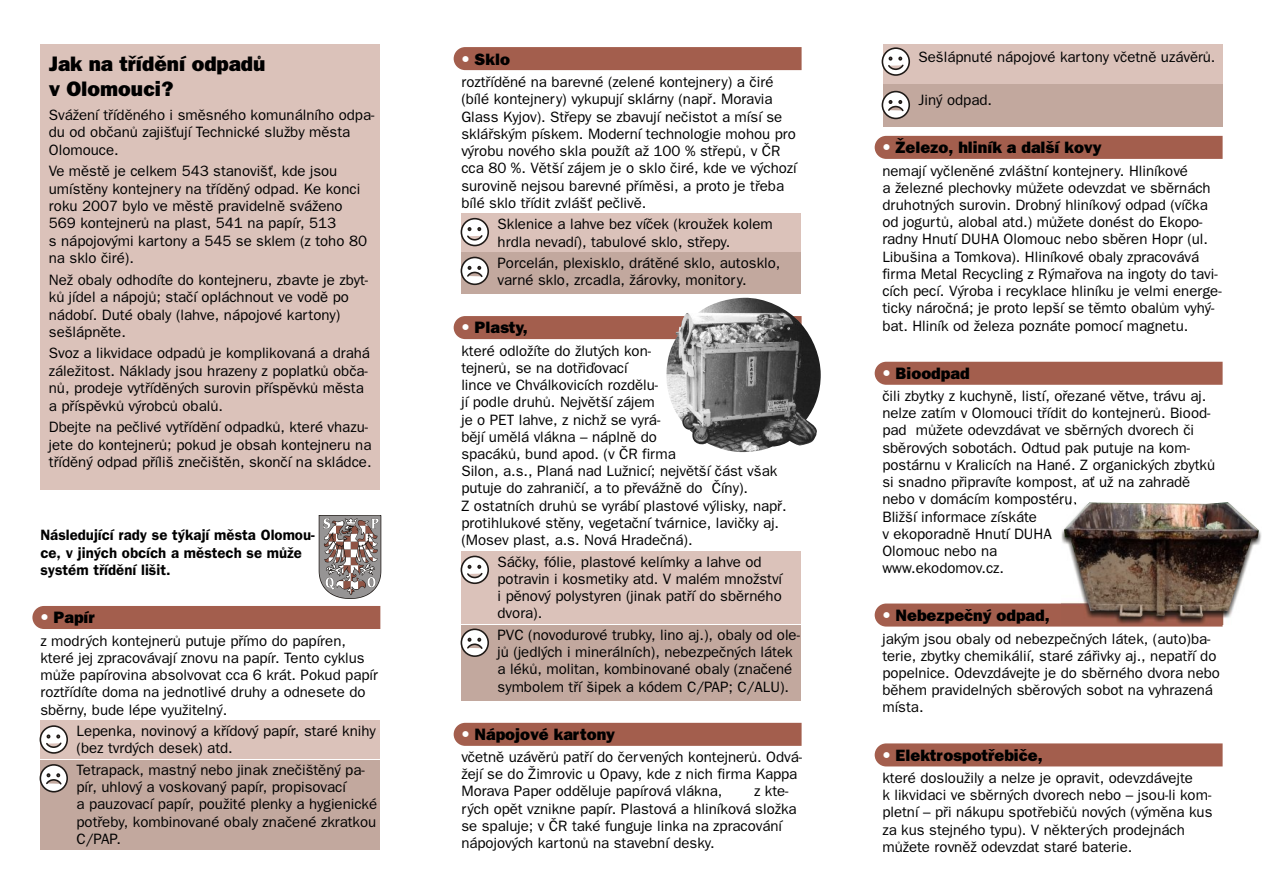
<style>
.page{position:relative;width:1263px;height:893px;background:#fff}
.page>*{position:absolute;margin:0;border:0;box-sizing:border-box;transform-origin:0 0}
.t1{font:800 21px/25.7px "Frankfurt Gothic";color:#000}
.t2{font:800 16.5px "Frankfurt Gothic";color:#000}
.t3{font:15px/17.2px "Frankfurt Gothic";color:#000}
.t4{font:700 15px/17.5px "Frankfurt Gothic";color:#000}
.s1{font-family:"USA Black";font-weight:400;color:#fff}
</style>
<div class="page">
<div style="left:875px;top:136px;width:347px;height:23px;background:#a35e4d"></div>
<div style="left:875px;top:362px;width:347px;height:23px;background:#a35e4d"></div>
<div style="left:875px;top:743px;width:347px;height:23px;background:#a35e4d"></div>
<svg style="left:875px;top:603px;width:347px;height:24px;background:#a86757"></svg>
<div style="left:32px;top:606px;width:348px;height:23px;background:#a35e4d"></div>
<div style="left:454px;top:723px;width:347px;height:23px;background:#a35e4d"></div>
<div style="left:454px;top:47px;width:347px;height:23px;background:#a35e4d"></div>
<div style="left:454px;top:316px;width:212px;height:23px;background:#a35e4d"></div>
<div style="left:883px;top:44px;width:339px;height:40px;background:#dbc2ba"></div>
<div style="left:883px;top:84px;width:339px;height:42px;background:#c2a89e"></div>
<div style="left:461px;top:551px;width:340px;height:73px;background:#dbc2ba"></div>
<div style="left:461px;top:625px;width:340px;height:76px;background:#c2a89e"></div>
<div style="left:461px;top:214px;width:340px;height:38px;background:#dbc2ba"></div>
<div style="left:461px;top:253px;width:340px;height:41px;background:#c2a89e"></div>
<div style="left:41px;top:720px;width:339px;height:39px;background:#dbc2ba"></div>
<div style="left:41px;top:760px;width:339px;height:90px;background:#c2a89e"></div>
<div style="left:41px;top:44px;width:339px;height:446px;background:#dbc2ba"></div>
<svg style="left:39px;top:724px;width:29px;height:30px"></svg>
<svg style="left:39px;top:763px;width:29px;height:30px"></svg>
<svg style="left:460px;top:217px;width:29px;height:30px"></svg>
<svg style="left:460px;top:256px;width:29px;height:30px"></svg>
<svg style="left:460px;top:555px;width:29px;height:29px"></svg>
<svg style="left:460px;top:628px;width:29px;height:29px"></svg>
<svg style="left:881px;top:47px;width:29px;height:29px"></svg>
<svg style="left:881px;top:90px;width:29px;height:30px"></svg>
<img style="left:666px;top:298px;width:155px;height:154px">
<img style="left:1061px;top:503px;width:201px;height:121px">
<img style="left:1064px;top:502px;width:195px;height:115px">
<svg style="left:319px;top:515px;width:62px;height:84px"></svg>
<h1 class="t1" style="left:49px;top:51px;width:218px">Jak na třídění odpadů v Olomouci?</h1>
<p class="t3" style="left:49px;top:107px;width:327px">Svážení tříděného i směsného komunálního odpa&shy;du od občanů zajišťují Technické služby města<br>Olomouce.</p>
<p class="t3" style="left:49px;top:163px;width:320px">Ve městě je celkem 543 stanovišť, kde jsou umístěny kontejnery na tříděný odpad. Ke konci roku 2007 bylo ve městě pravidelně sváženo 569 kontejnerů na plast, 541 na papír, 513<br>s nápojovými kartony a 545 se sklem (z toho 80 na sklo čiré).</p>
<p class="t3" style="left:49px;top:271px;width:321px">Než obaly odhodíte do kontejneru, zbavte je zbyt&shy;ků jídel a nápojů; stačí opláchnout ve vodě po nádobí. Duté obaly (lahve, nápojové kartony) sešlápněte.</p>
<p class="t3" style="left:49px;top:345px;width:323px">Svoz a likvidace odpadů je komplikovaná a drahá záležitost. Náklady jsou hrazeny z poplatků obča&shy;nů, prodeje vytříděných surovin příspěvků města a příspěvků výrobců obalů.</p>
<p class="t3" style="left:49px;top:419px;width:324px">Dbejte na pečlivé vytřídění odpadků, které vhazu&shy;jete do kontejnerů; pokud je obsah kontejneru na tříděný odpad příliš znečištěn, skončí na skládce.</p>
<p class="t4" style="left:40px;top:526px;width:276px">Následující rady se týkají města Olomou&shy;ce, v jiných obcích a městech se může systém třídění lišit.</p>
<p class="t2" style="left:40px;top:610px;width:56px"><span class="s1">•</span> Papír</p>
<p class="t3" style="left:40px;top:632px;width:339px">z modrých kontejnerů putuje přímo do papíren, které jej zpracovávají znovu na papír. Tento cyklus může papírovina absolvovat cca 6 krát. Pokud papír roztřídíte doma na jednotlivé druhy a odnesete do sběrny, bude lépe využitelný.</p>
<p class="t3" style="left:77px;top:723px;width:301px">Lepenka, novinový a křídový papír, staré knihy (bez tvrdých desek) atd.</p>
<p class="t3" style="left:77px;top:762px;width:302px">Tetrapack, mastný nebo jinak znečištěný pa&shy;pír, uhlový a voskovaný papír, propisovací<br>a pauzovací papír, použité plenky a hygienické potřeby, kombinované obaly značené zkratkou C/PAP.</p>
<p class="t2" style="left:461px;top:51px;width:50px"><span class="s1">•</span> Sklo</p>
<p class="t3" style="left:461px;top:74px;width:337px">roztříděné na barevné (zelené kontejnery) a čiré (bílé kontejnery) vykupují sklárny (např. Moravia Glass Kyjov). Střepy se zbavují nečistot a mísí se sklářským pískem. Moderní technologie mohou pro výrobu nového skla použít až 100 % střepů, v ČR cca 80 %. Větší zájem je o sklo čiré, kde ve výchozí surovině nejsou barevné příměsi, a proto je třeba bílé sklo třídit zvlášť pečlivě.</p>
<p class="t3" style="left:498px;top:216px;width:277px">Sklenice a lahve bez víček (kroužek kolem hrdla nevadí), tabulové sklo, střepy.</p>
<p class="t3" style="left:498px;top:255px;width:284px">Porcelán, plexisklo, drátěné sklo, autosklo, varné sklo, zrcadla, žárovky, monitory.</p>
<p class="t2" style="left:461px;top:320px;width:68px"><span class="s1">•</span> Plasty,</p>
<p class="t3" style="left:461px;top:342px;width:327px">které odložíte do žlutých kon-<br>tejnerů, se na dotřiďovací<br>lince ve Chválkovicích rozdělu-<br>jí podle druhů. Největší zájem<br>je o PET lahve, z nichž se vyrá-<br>bějí umělá vlákna – náplně do<br>spacáků, bund apod. (v ČR firma<br>Silon, a.s., Planá nad Lužnicí; největší část však putuje do zahraničí, a to převážně do Číny).<br>Z ostatních druhů se vyrábí plastové výlisky, např. protihlukové stěny, vegetační tvárnice, lavičky aj. (Mosev plast, a.s. Nová Hradečná).</p>
<p class="t3" style="left:498px;top:553px;width:286px">Sáčky, fólie, plastové kelímky a lahve od potravin i kosmetiky atd. V malém množství i pěnový polystyren (jinak patří do sběrného dvora).</p>
<p class="t3" style="left:498px;top:627px;width:304px">PVC (novodurové trubky, lino aj.), obaly od ole&shy;jů (jedlých i minerálních), nebezpečných látek a léků, molitan, kombinované obaly (značené symbolem tří šipek a kódem C/PAP; C/ALU).</p>
<p class="t2" style="left:461px;top:726px;width:155px"><span class="s1">•</span> Nápojové kartony</p>
<p class="t3" style="left:461px;top:749px;width:342px">včetně uzávěrů patří do červených kontejnerů. Odvá&shy;žejí se do Žimrovic u Opavy, kde z nich firma Kappa<br>Morava Paper odděluje papírová vlákna,</p>
<p class="t3" style="left:461px;top:783px;width:337px;text-indent:293px">z kte&shy;rých opět vznikne papír. Plastová a hliníková složka se spaluje; v ČR také funguje linka na zpracování nápojových kartonů na stavební desky.</p>
<p class="t3" style="left:918px;top:49px;width:298px">Sešlápnuté nápojové kartony včetně uzávěrů.</p>
<p class="t3" style="left:918px;top:92px;width:75px">Jiný odpad.</p>
<p class="t2" style="left:882px;top:140px;width:221px"><span class="s1">•</span> Železo, hliník a další kovy</p>
<p class="t3" style="left:882px;top:162px;width:341px">nemají vyčleněné zvláštní kontejnery. Hliníkové<br>a železné plechovky můžete odevzdat ve sběrnách druhotných surovin. Drobný hliníkový odpad (víčka od jogurtů, alobal atd.) můžete donést do Ekopo&shy;radny Hnutí DUHA Olomouc nebo sběren Hopr (ul.<br>Libušina a Tomkova). Hliníkové obaly zpracovává firma Metal Recycling z Rýmařova na ingoty do tavi&shy;cích pecí. Výroba i recyklace hliníku je velmi energe&shy;ticky náročná; je proto lepší se těmto obalům vyhý&shy;bat. Hliník od železa poznáte pomocí magnetu.</p>
<p class="t2" style="left:882px;top:365px;width:89px"><span class="s1">•</span> Bioodpad</p>
<p class="t3" style="left:882px;top:388px;width:334px">čili zbytky z kuchyně, listí, ořezané větve, trávu aj. nelze zatím v Olomouci třídit do kontejnerů. Biood&shy;pad můžete odevzdávat ve sběrných dvorech či sběrových sobotách. Odtud pak putuje na kom&shy;postárnu v Kralicích na Hané. Z organických zbytků si snadno připravíte kompost, ať už na zahradě nebo v domácím kompostéru.<br>Bližší informace získáte<br>v ekoporadně Hnutí DUHA<br>Olomouc nebo na<br>www.ekodomov.cz.</p>
<p class="t2" style="left:882px;top:608px;width:169px"><span class="s1">•</span> Nebezpečný odpad,</p>
<p class="t3" style="left:882px;top:630px;width:339px">jakým jsou obaly od nebezpečných látek, (auto)ba&shy;terie, zbytky chemikálií, staré zářivky aj., nepatří do popelnice. Odevzdávejte je do sběrného dvora nebo během pravidelných sběrových sobot na vyhrazená místa.</p>
<p class="t2" style="left:882px;top:747px;width:162px"><span class="s1">•</span> Elektrospotřebiče,</p>
<p class="t3" style="left:882px;top:770px;width:332px">které dosloužily a nelze je opravit, odevzdávejte<br>k likvidaci ve sběrných dvorech nebo – jsou-li kom&shy;pletní – při nákupu spotřebičů nových (výměna kus za kus stejného typu). V některých prodejnách můžete rovněž odevzdat staré baterie.</p>
</div>
